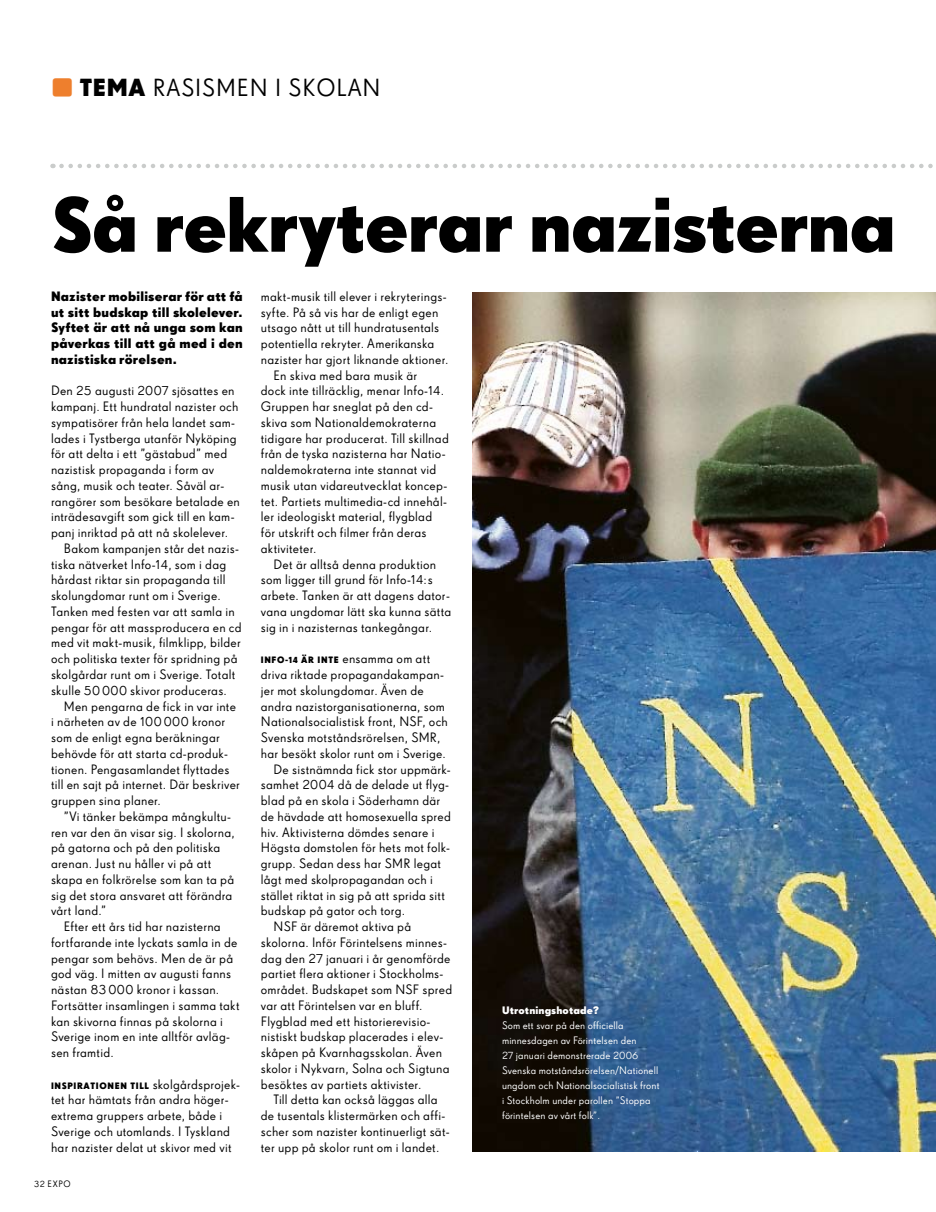
<style>
.page{position:relative;width:936px;height:1212px;background:#fff}
.page>*{position:absolute;margin:0;border:0;box-sizing:border-box;transform-origin:0 0}
.t1{font:75px "Super Grotesk A Bd LF";letter-spacing:-.015em;color:#000}
.t2{font:24px "Super Grotesk A Rg LF";letter-spacing:.04em;color:#000}
.t3{font:13.2px/15.8px "Super Grotesk A Rg LF";letter-spacing:.015em;color:#000}
.t4{font:13.2px/15.8px "Super Grotesk A Bd LF";letter-spacing:.015em;color:#000;text-align:justify}
.t5{font:10.5px/15px "Super Grotesk A Rg LF";letter-spacing:.01em;color:#fff}
.t6{font:10.5px "Super Grotesk A Bd LF";letter-spacing:.01em;color:#fff}
.t7{font:9px "Super Grotesk A Bd LF";letter-spacing:.075em;color:#000}
.t8{font:9px "Super Grotesk A Rg LF";letter-spacing:.065em;color:#000}
.s1{font-family:"Agency FB";font-weight:900;font-stretch:expanded;font-size:33px;color:#ee7f2d}
.s2{font-family:"Super Grotesk A Bd LF"}
.s3{font-family:"Super Grotesk A Rg LF";font-size:13.2px}
</style>
<div class="page">
<svg style="left:61px;top:164px;width:872px;height:4px"></svg>
<img style="left:472px;top:292px;width:463px;height:859px">
<h2 class="t2" style="left:51px;top:74px;width:331px"><span class="s1">•</span> <span class="s2">tema</span> rasismen i skolan</h2>
<h1 class="t1" style="left:51px;top:178px;width:846px">Så rekryterar nazisterna</h1>
<p class="t4" style="left:51px;top:288px;width:193px">Nazister mobiliserar för att få ut sitt budskap till skolelever.<br>Syftet är att nå unga som kan påverkas till att gå med i den nazistiska rörelsen.</p>
<p class="t3" style="left:51px;top:383px;width:185px">Den 25 augusti 2007 sjösattes en</p>
<p class="t3" style="left:51px;top:399px;width:189px">kampanj. Ett hundratal nazister och</p>
<p class="t3" style="left:51px;top:414px;width:185px">sympatisörer från hela landet sam-</p>
<p class="t3" style="left:51px;top:430px;width:183px">lades i Tystberga utanför Nyköping-</p>
<p class="t3" style="left:51px;top:446px;width:178px">för att delta i ett ”gästabud” med</p>
<p class="t3" style="left:51px;top:462px;width:165px">nazistisk propaganda i form av</p>
<p class="t3" style="left:51px;top:477px;width:175px">sång, musik och teater. Såväl ar-</p>
<p class="t3" style="left:51px;top:493px;width:190px">rangörer som besökare betalade en</p>
<p class="t3" style="left:51px;top:509px;width:185px">inträdes-avgift som gick till en kam-</p>
<p class="t3" style="left:51px;top:525px;width:178px">panj inriktad på att nå skolelever.</p>
<p class="t3" style="left:64px;top:540px;width:177px">Bakom kampanjen står det nazis-</p>
<p class="t3" style="left:51px;top:556px;width:177px">tiska nätverket I nfo-14, som i dag</p>
<p class="t3" style="left:51px;top:572px;width:176px">hårdast riktar sin propaganda till</p>
<p class="t3" style="left:51px;top:588px;width:171px">skolungdomar runt om i Sverige.</p>
<p class="t3" style="left:51px;top:603px;width:185px">Tanken med festen var att samla in</p>
<p class="t3" style="left:51px;top:619px;width:192px">pengar för att massproducera en cd</p>
<p class="t3" style="left:51px;top:635px;width:191px">med vit makt-musik, filmklipp, bilder</p>
<p class="t3" style="left:51px;top:651px;width:188px">och politiska texter för spridning på</p>
<p class="t3" style="left:51px;top:666px;width:186px">skolgårdar runt om i Sverige. Totalt</p>
<p class="t3" style="left:51px;top:682px;width:177px">skulle 50000 skivor produceras-.</p>
<p class="t3" style="left:64px;top:698px;width:174px">Men pengarna de fick in var inte</p>
<p class="t3" style="left:51px;top:714px;width:176px">i närheten av de 100000 kronor</p>
<p class="t3" style="left:51px;top:729px;width:170px">som de enligt egna beräkningar</p>
<p class="t3" style="left:51px;top:745px;width:178px">behövde för att starta cd-produk-</p>
<p class="t3" style="left:51px;top:761px;width:180px">tionen. Pengasamlandet flyttades</p>
<p class="t3" style="left:51px;top:777px;width:190px">till en sajt på internet. Där beskriver</p>
<p class="t3" style="left:51px;top:792px;width:111px">gruppen sina planer.</p>
<p class="t3" style="left:64px;top:808px;width:169px">”Vi tänker bekämpa mångkultu-</p>
<p class="t3" style="left:51px;top:824px;width:185px">ren var den än visar sig. I skolorna,</p>
<p class="t3" style="left:51px;top:840px;width:171px">på gatorna och på den politiska</p>
<p class="t3" style="left:51px;top:855px;width:162px">arenan. Just nu håller vi på att</p>
<p class="t3" style="left:51px;top:871px;width:185px">skapa en folkrörelse som kan ta på</p>
<p class="t3" style="left:51px;top:887px;width:183px">sig det stora ansvaret att förändra</p>
<p class="t3" style="left:51px;top:903px;width:57px">vårt land.”</p>
<p class="t3" style="left:64px;top:918px;width:158px">Efter ett års tid har nazisterna</p>
<p class="t3" style="left:51px;top:934px;width:188px">fortfarande inte lyckats samla in de</p>
<p class="t3" style="left:51px;top:950px;width:184px">pengar som behövs. Men de är på</p>
<p class="t3" style="left:51px;top:966px;width:182px">god väg. I mitten av augusti- fanns</p>
<p class="t3" style="left:51px;top:981px;width:170px">nästan 83000 kronor i kassan- .</p>
<p class="t3" style="left:51px;top:997px;width:190px">Fortsätter insamlingen i samma takt</p>
<p class="t3" style="left:51px;top:1013px;width:173px">kan skivorna finnas på skolorna i</p>
<p class="t3" style="left:51px;top:1029px;width:180px">Sverige inom en inte alltför avläg-</p>
<p class="t3" style="left:51px;top:1044px;width:64px">sen framtid.</p>
<p class="t7" style="left:51px;top:1080px;width:189px">Inspi rati on en ti ll <span class="s3">skolgårdsprojek-</span></p>
<p class="t3" style="left:51px;top:1092px;width:182px">tet har hämtats från andra höger&shy;extrema gruppers arbete, både i Sverige och utomlands. I Tyskland har nazister delat ut skivor med vit</p>
<p class="t8" style="left:34px;top:1179px;width:38px">32 EXPO</p>
<p class="t3" style="left:261px;top:288px;width:187px">makt-musik till elever i rekryterings-</p>
<p class="t3" style="left:261px;top:304px;width:179px">syfte. På så vis har de enligt egen</p>
<p class="t3" style="left:261px;top:320px;width:180px">utsago nått ut till hundratusentals</p>
<p class="t3" style="left:261px;top:336px;width:175px">potentiella rekryter. Amerikanska</p>
<p class="t3" style="left:261px;top:351px;width:189px">nazister har gjort liknande aktioner.</p>
<p class="t3" style="left:273px;top:367px;width:145px">En skiva med bara musik är</p>
<p class="t3" style="left:261px;top:383px;width:185px">dock inte tillräcklig, menar I nfo-14.</p>
<p class="t3" style="left:261px;top:399px;width:174px">Gruppen- har sneglat på den cd-</p>
<p class="t3" style="left:261px;top:414px;width:177px">skiva som Nationaldemokraterna</p>
<p class="t3" style="left:261px;top:430px;width:189px">tidigare har producerat. Till skillnad</p>
<p class="t3" style="left:261px;top:446px;width:186px">från de tyska nazisterna har N atio-</p>
<p class="t3" style="left:261px;top:462px;width:177px">naldemokraterna inte stannat vid</p>
<p class="t3" style="left:261px;top:477px;width:188px">musik utan vidareutvecklat koncep-</p>
<p class="t3" style="left:261px;top:493px;width:188px">tet. Partiets multimedia-cd innehål-</p>
<p class="t3" style="left:261px;top:509px;width:173px">ler ideologiskt material, flygblad</p>
<p class="t3" style="left:261px;top:525px;width:167px">för utskrift och filmer från deras</p>
<p class="t3" style="left:261px;top:540px;width:57px">aktiviteter.</p>
<p class="t3" style="left:273px;top:556px;width:164px">Det är alltså denna produktion</p>
<p class="t3" style="left:261px;top:572px;width:169px">som ligger till grund för I nfo-14: s-</p>
<p class="t3" style="left:261px;top:588px;width:190px">arbete. Tanken är att dagens dator-</p>
<p class="t3" style="left:261px;top:603px;width:192px">vana ungdomar lätt ska kunna sätta</p>
<p class="t3" style="left:261px;top:619px;width:173px">sig in i nazisternas tankegångar.</p>
<p class="t7" style="left:261px;top:654px;width:171px">In fo-14 är inte <span class="s3">ensamma om att</span></p>
<p class="t3" style="left:261px;top:666px;width:189px">driva riktade propagandakampan&shy;jer mot skolungdomar. Även de andra nazistorganisationerna, som N ationalsocialistisk front, NS F, och Svenska motståndsrörelsen, SMR</p>
<p class="t3" style="left:437px;top:729px;width:5px">,</p>
<p class="t3" style="left:261px;top:745px;width:186px">har besökt skolor runt om i Sverige.</p>
<p class="t3" style="left:273px;top:761px;width:179px">De sistnämnda fick stor uppmärk-</p>
<p class="t3" style="left:261px;top:777px;width:190px">samhet 2004 då de delade ut flyg-</p>
<p class="t3" style="left:261px;top:792px;width:181px">blad på en skola i Söderhamn där</p>
<p class="t3" style="left:261px;top:808px;width:192px">de hävdade att homosexuella spred</p>
<p class="t3" style="left:261px;top:824px;width:175px">hiv. Aktivisterna dömdes senare i</p>
<p class="t3" style="left:261px;top:840px;width:191px">Högsta domstolen för hets mot folk-</p>
<p class="t3" style="left:261px;top:855px;width:134px">grupp. Sedan dess har SMR</p>
<p class="t3" style="left:413px;top:855px;width:29px">legat</p>
<p class="t3" style="left:261px;top:871px;width:173px">lågt med skolpropagandan och i</p>
<p class="t3" style="left:261px;top:887px;width:186px">stället riktat in sig på att sprida sitt</p>
<p class="t3" style="left:261px;top:903px;width:146px">budskap på gator och torg.</p>
<p class="t3" style="left:273px;top:918px;width:139px">NSF är däremot aktiva på</p>
<p class="t3" style="left:261px;top:934px;width:188px">skolorna. I nför Förintelsens minnes-</p>
<p class="t3" style="left:261px;top:950px;width:191px">dag den 27 januari i år genomförde</p>
<p class="t3" style="left:261px;top:966px;width:184px">partiet flera aktioner i Stockholms-</p>
<p class="t3" style="left:261px;top:981px;width:193px">området. Budskapet som NSF spred</p>
<p class="t3" style="left:261px;top:997px;width:163px">var att Förintelsen var en bluff.</p>
<p class="t3" style="left:261px;top:1013px;width:171px">Flygblad med ett historierevisio-</p>
<p class="t3" style="left:261px;top:1029px;width:184px">nistiskt budskap placerades i elev-</p>
<p class="t3" style="left:261px;top:1044px;width:183px">skåpen på Kvarnhagsskolan. Även</p>
<p class="t3" style="left:261px;top:1060px;width:190px">skolor i Nykvarn, Solna och Sigtuna</p>
<p class="t3" style="left:261px;top:1076px;width:162px">besöktes av partiets aktivister.</p>
<p class="t3" style="left:273px;top:1092px;width:166px">Till detta kan också läggas alla</p>
<p class="t3" style="left:261px;top:1107px;width:186px">de tusentals klistermärken och affi-</p>
<p class="t3" style="left:261px;top:1123px;width:190px">scher som nazister kontinuerligt sät-</p>
<p class="t3" style="left:261px;top:1139px;width:180px">ter upp på skolor runt om i landet.</p>
<p class="t6" style="left:502px;top:1003px;width:98px">Utrotningshotade?</p>
<p class="t5" style="left:502px;top:1017px;width:159px">Som ett svar på den officiella minnesdagen- av Förintelsen den<br>27 januari demonstrerade 2006<br>Svenska motstånds-rörelsen/Nationell ungdom- och Nationalsocialistisk front i -Stockholm under parollen ”Stoppa förintelsen av vårt folk”.</p>
</div>
